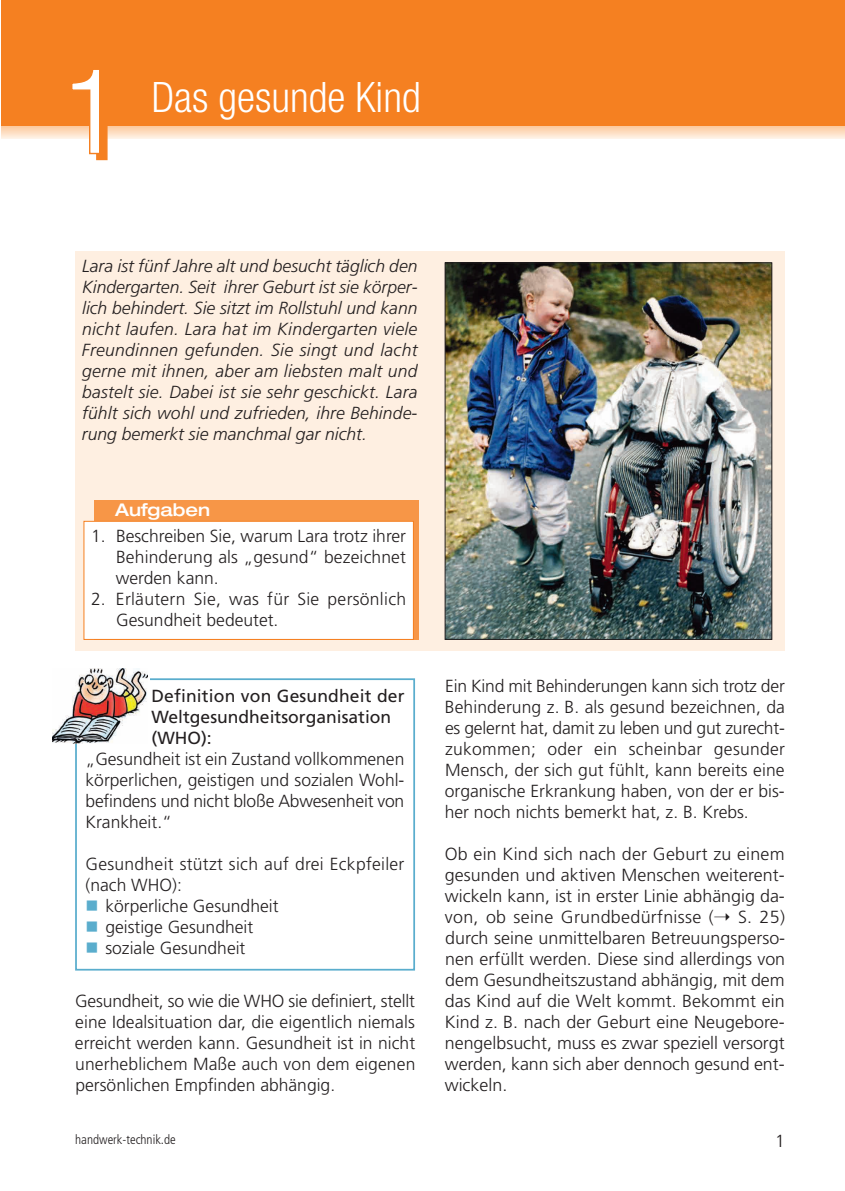
<style>
.page{position:relative;width:845px;height:1191px;background:#fff}
.page>*{position:absolute;margin:0;border:0;box-sizing:border-box;transform-origin:0 0}
.t1{font:condensed 119px "Helvetica Neue";color:#fff}
.t2{font:300 condensed 42px "Helvetica Neue";color:#fff}
.t3{font:300 17.5px/21px "Frutiger";color:#231f20;text-align:justify}
.t4{font:italic 300 17.5px/21px "Frutiger";color:#231f20;text-align:justify}
.t5{font:17.5px/21px "Frutiger";color:#231f20}
.t6{font:500 expanded 17.5px "Helvetica Neue";color:#fff}
.t7{font:300 condensed 13.12px "Frutiger";color:#231f20}
</style>
<div class="page">
<div style="left:1px;top:0;width:844px;height:131px;background:#f58021"></div>
<svg style="left:1px;top:127px;width:844px;height:12px;background:#fde0c6"></svg>
<svg style="left:70px;top:126px;width:38px;height:35px"></svg>
<div style="left:75px;top:252px;width:709px;height:399px;background:#feefe1"></div>
<div style="left:94px;top:500px;width:324px;height:139px;background:#f79647"></div>
<div style="left:84px;top:521px;width:329px;height:118px;background:#fff"></div>
<div style="left:84px;top:521px;width:330px;height:118px;border:1px solid #f58021"></div>
<img style="left:447px;top:264px;width:323px;height:373px">
<div style="left:445px;top:262px;width:327px;height:377px;border:1px solid #231f20"></div>
<div style="left:75px;top:678px;width:340px;height:292px;border:2px solid #5aadcd"></div>
<div style="left:53px;top:669px;width:97px;height:74px;background:#fff"></div>
<img style="left:53px;top:669px;width:95px;height:74px">
<h1 class="t1" style="left:64px;top:68px;width:59px">1</h1>
<h2 class="t2" style="left:152px;top:82px;width:270px">Das gesunde Kind</h2>
<p class="t4" style="left:82px;top:257px;width:337px">Lara ist fünf Jahre alt und besucht täglich den Kindergarten. Seit ihrer Geburt ist sie körper&shy;lich behindert. Sie sitzt im Rollstuhl und kann nicht laufen. Lara hat im Kindergarten viele Freundinnen gefunden. Sie singt und lacht gerne mit ihnen, aber am liebsten malt und bastelt sie. Dabei ist sie sehr geschickt. Lara fühlt sich wohl und zufrieden, ihre Behinde&shy;rung bemerkt sie manchmal gar nicht.</p>
<p class="t6" style="left:115px;top:503px;width:96px">Aufgaben</p>
<p class="t3" style="left:116px;top:526px;width:292px;text-indent:-25px">1. Beschreiben Sie, warum Lara trotz ihrer Behinderung als „gesund“ bezeichnet werden kann.</p>
<p class="t3" style="left:116px;top:589px;width:292px;text-indent:-25px">2. Erläutern Sie, was für Sie persönlich<br>Gesundheit bedeutet.</p>
<p class="t5" style="left:151px;top:686px;width:254px">Definition von Gesundheit der<br>Weltgesundheitsorganisation (WHO):</p>
<p class="t3" style="left:85px;top:749px;width:320px">„Gesundheit ist ein Zustand vollkommenen körperlichen, geistigen und sozialen Wohl&shy;befindens und nicht bloße Abwesenheit von Krankheit.“</p>
<p class="t3" style="left:85px;top:854px;width:320px">Gesundheit stützt sich auf drei Eckpfeiler</p>
<p class="t3" style="left:86px;top:875px;width:98px">(nach WHO):</p>
<p class="t3" style="left:105px;top:896px;width:175px">körperliche Gesundheit</p>
<p class="t3" style="left:105px;top:917px;width:149px">geistige Gesundheit</p>
<p class="t3" style="left:105px;top:938px;width:142px">soziale Gesundheit</p>
<p class="t3" style="left:75px;top:991px;width:342px">Gesundheit, so wie die WHO sie definiert, stellt eine Idealsituation dar, die eigentlich niemals erreicht werden kann. Gesundheit ist in nicht unerheblichem Maße auch von dem eigenen persönlichen Empfinden abhängig.</p>
<p class="t3" style="left:445px;top:676px;width:342px">Ein Kind mit Behinderungen kann sich trotz der Behinderung z. B. als gesund bezeichnen, da es gelernt hat, damit zu leben und gut zurecht&shy;zukommen; oder ein scheinbar gesunder Mensch, der sich gut fühlt, kann bereits eine organische Erkrankung haben, von der er bis&shy;her noch nichts bemerkt hat, z. B. Krebs.</p>
<p class="t3" style="left:445px;top:844px;width:342px">Ob ein Kind sich nach der Geburt zu einem gesunden und aktiven Menschen weiterent&shy;wickeln kann, ist in erster Linie abhängig da&shy;von, ob seine Grundbedürfnisse (➝ S. 25) durch seine unmittelbaren Betreuungsperso&shy;nen erfüllt werden. Diese sind allerdings von dem Gesundheitszustand abhängig, mit dem das Kind auf die Welt kommt. Bekommt ein Kind z. B. nach der Geburt eine Neugebore&shy;nengelbsucht, muss es zwar speziell versorgt werden, kann sich aber dennoch gesund ent&shy;wickeln.</p>
<p class="t7" style="left:75px;top:1134px;width:102px">handwerk-technik.de</p>
<p class="t3" style="left:775px;top:1131px;width:11px">1</p>
</div>
